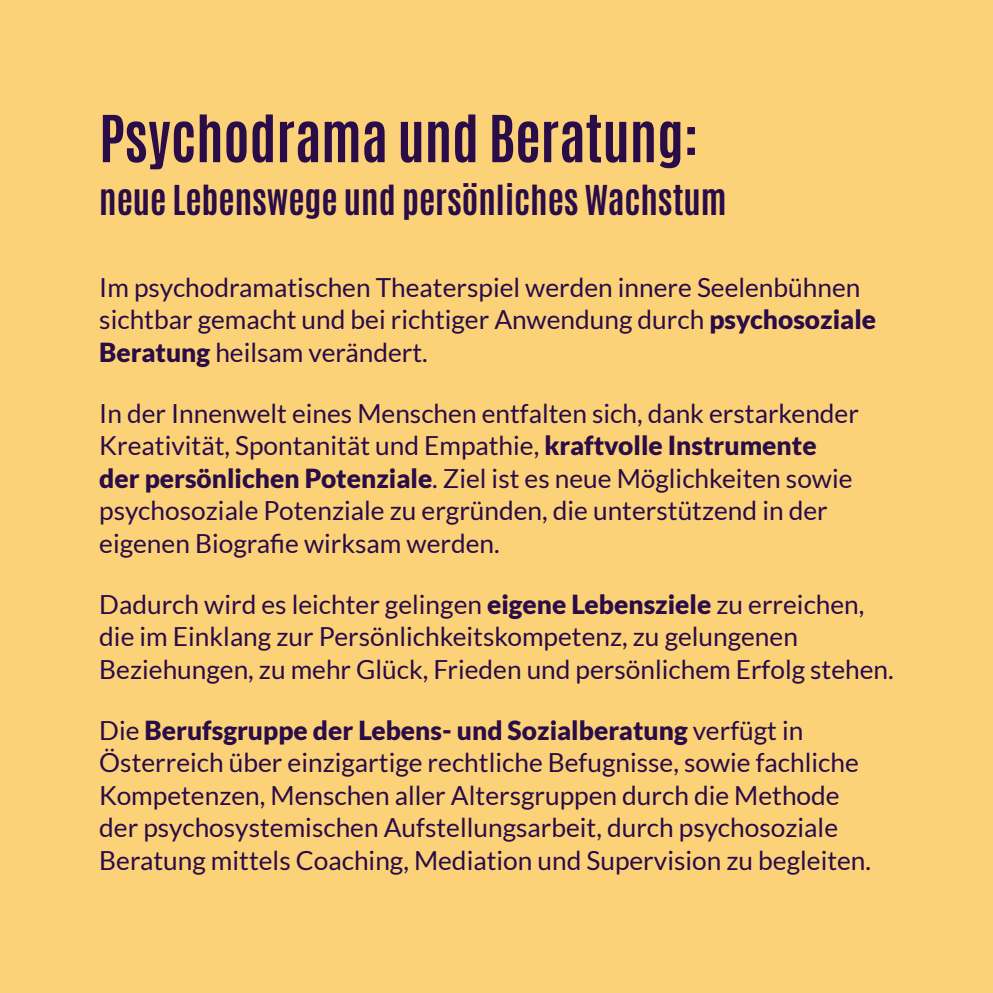
<style>
.page{position:relative;width:993px;height:993px;background:#fff}
.page>*{position:absolute;margin:0;border:0;box-sizing:border-box;transform-origin:0 0}
.t1{font:700 55px "Antonio";color:#290c48}
.t2{font:700 35px "Antonio";color:#290c48}
.t3{font:26.25px/32.5px "Lato";color:#290c48}
.s1{font-weight:900}
</style>
<div class="page">
<div style="left:0;top:0;width:992px;height:992px;background:#fcd278"></div>
<h1 class="t1" style="left:99px;top:99px;width:600px">Psychodrama und Beratung:</h1>
<h2 class="t2" style="left:99px;top:174px;width:628px">neue Lebenswege und persönliches Wachstum</h2>
<p class="t3" style="left:99px;top:271px;width:778px">Im psychodramatischen Theaterspiel werden innere Seelenbühnen sichtbar gemacht und bei richtiger Anwendung durch <span class="s1">psychosoziale<br>Beratung</span> heilsam verändert.</p>
<p class="t3" style="left:99px;top:397px;width:761px">In der Innenwelt eines Menschen entfalten sich, dank erstarkender Kreativität, Spontanität und Empathie, <span class="s1">kraftvolle Instrumente der persönlichen Potenziale</span>. Ziel ist es neue Möglichkeiten sowie psychosoziale Potenziale zu ergründen, die unterstützend in der eigenen Biografie wirksam werden.</p>
<p class="t3" style="left:99px;top:587px;width:795px">Dadurch wird es leichter gelingen <span class="s1">eigene Lebensziele</span> zu erreichen, die im Einklang zur Persönlichkeitskompetenz, zu gelungenen<br>Beziehungen, zu mehr Glück, Frieden und persönlichem Erfolg stehen.</p>
<p class="t3" style="left:99px;top:713px;width:773px">Die <span class="s1">Berufsgruppe der Lebens- und Sozialberatung</span> verfügt in Österreich über einzigartige rechtliche Befugnisse, sowie fachliche Kompetenzen, Menschen aller Altersgruppen durch die Methode der psychosystemischen Aufstellungsarbeit, durch psychosoziale Beratung mittels Coaching, Mediation und Supervision zu begleiten.</p>
</div>
